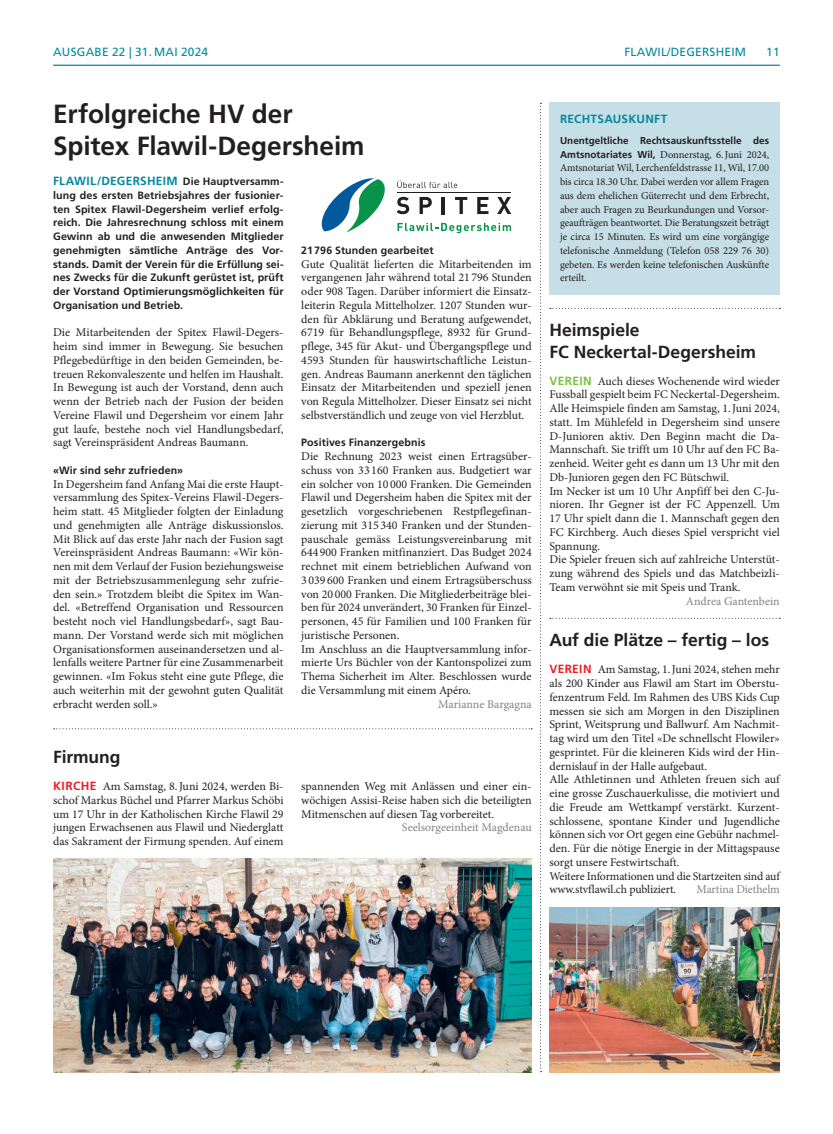
<style>
.page{position:relative;width:833px;height:1134px;background:#fff}
.page>*{position:absolute;margin:0;border:0;box-sizing:border-box;transform-origin:0 0}
.t1{font:700 26.25px/31.2px "Frutiger LT Std";letter-spacing:-.005em;color:#231f20}
.t2{font:700 17.5px/21.2px "Frutiger LT Std";letter-spacing:-.005em;color:#231f20}
.t3{font:11.88px/13.8px "Minion Pro";color:#231f20;text-align:justify}
.t4{font:11.88px "Minion Pro";letter-spacing:-.005em;color:#808285}
.t5{font:700 11.88px "Frutiger LT Std";letter-spacing:.025em;color:#0289a0}
.t6{font:11.88px "Frutiger LT Std";letter-spacing:.02em;color:#0289a0}
.t7{font:700 10.62px/13.8px "Frutiger LT Std";letter-spacing:.005em;color:#231f20;text-align:justify}
.t8{font:10.62px/13.8px "Minion Pro";letter-spacing:-.005em;color:#231f20;text-align:justify}
.t9{font:700 10px "Frutiger LT Std";letter-spacing:.005em;color:#231f20}
.s1{font-size:10.62px;color:#231f20}
.s2{font-family:"Frutiger LT Std";font-weight:700;color:#ee1d23}
.s3{font-family:"Frutiger LT Std";font-weight:700;font-size:10px}
.s4{font-family:"Frutiger LT Std";font-weight:700;color:#79c142}
</style>
<div class="page">
<hr style="left:53px;top:65px;width:727px;height:1px;background:#0289a0">
<svg style="left:54px;top:728px;width:478px;height:1px"></svg>
<svg style="left:550px;top:308px;width:230px;height:1px"></svg>
<svg style="left:550px;top:618px;width:230px;height:1px"></svg>
<svg style="left:540px;top:103px;width:1px;height:969px"></svg>
<div style="left:549px;top:103px;width:231px;height:192px;background:#c6dee6"></div>
<svg style="left:322px;top:178px;width:63px;height:55px"></svg>
<svg style="left:396px;top:197px;width:13px;height:17px"></svg>
<svg style="left:419px;top:197px;width:13px;height:17px"></svg>
<hr style="left:442px;top:197px;width:3px;height:17px;background:#231f20">
<svg style="left:455px;top:197px;width:12px;height:17px"></svg>
<svg style="left:477px;top:197px;width:11px;height:17px"></svg>
<svg style="left:497px;top:197px;width:14px;height:17px"></svg>
<hr style="left:397px;top:192px;width:114px;height:1px;background:#231f20">
<svg style="left:397px;top:180px;width:60px;height:8px"></svg>
<svg style="left:397px;top:223px;width:114px;height:10px"></svg>
<img style="left:549px;top:907px;width:231px;height:165px">
<img style="left:53px;top:859px;width:478px;height:213px">
<p class="t6" style="left:53px;top:45px;width:18px">AUSGABE</p>
<p class="t6" style="left:112px;top:45px;width:98px">22 | 31. MAI 2024</p>
<p class="t6" style="left:624px;top:45px;width:123px">FLAWIL/DEGERSHEIM</p>
<p class="t6" style="left:766px;top:45px;width:15px">11</p>
<h1 class="t1" style="left:53px;top:99px;width:313px">Erfolgreiche HV der<br>Spitex Flawil-Degersheim</h1>
<p class="t5" style="left:53px;top:174px;width:232px">FLAWIL/DEGERSHEIM <span class="s1">Die Hauptversamm-</span></p>
<p class="t7" style="left:53px;top:188px;width:232px">lung des ersten Betriebsjahres der fusionier&shy;ten Spitex Flawil-Degersheim verlief erfolg&shy;reich. Die Jahresrechnung schloss mit einem Gewinn ab und die anwesenden Mitglieder genehmigten sämtliche Anträge des Vor&shy;stands. Damit der Verein für die Erfüllung sei&shy;nes Zwecks für die Zukunft gerüstet ist, prüft der Vorstand Optimierungsmöglichkeiten für Organisation und Betrieb.</p>
<p class="t3" style="left:53px;top:326px;width:232px">Die Mitarbeitenden der Spitex Flawil-Degers&shy;heim sind immer in Bewegung. Sie besuchen Pflegebedürftige in den beiden Gemeinden, be&shy;treuen Rekonvaleszente und helfen im Haushalt.<br>In Bewegung ist auch der Vorstand, denn auch wenn der Betrieb nach der Fusion der beiden Vereine Flawil und Degersheim vor einem Jahr gut laufe, bestehe noch viel Handlungsbedarf, sagt Vereinspräsident Andreas Baumann.</p>
<p class="t7" style="left:53px;top:463px;width:131px">«Wir sind sehr zufrieden»</p>
<p class="t3" style="left:53px;top:477px;width:232px">In Degersheim fand Anfang Mai die erste Haupt&shy;versammlung des Spitex-Vereins Flawil-Degers&shy;heim statt. 45 Mitglieder folgten der Einladung und genehmigten alle Anträge diskussionslos.<br>Mit Blick auf das erste Jahr nach der Fusion sagt Vereinspräsident Andreas Baumann: «Wir kön&shy;nen mit dem Verlauf der Fusion beziehungsweise mit der Betriebszusammenlegung sehr zufrie&shy;den sein.» Trotzdem bleibt die Spitex im Wan&shy;del. «Betreffend Organisation und Ressourcen besteht noch viel Handlungsbedarf», sagt Bau&shy;mann. Der Vorstand werde sich mit möglichen Organisationsformen auseinandersetzen und al&shy;lenfalls weitere Partner für eine Zusammenarbeit gewinnen. «Im Fokus steht eine gute Pflege, die auch weiterhin mit der gewohnt guten Qualität erbracht werden soll.»</p>
<p class="t7" style="left:301px;top:243px;width:134px">21796 Stunden gearbeitet</p>
<p class="t3" style="left:301px;top:257px;width:232px">Gute Qualität lieferten die Mitarbeitenden im vergangenen Jahr während total 21 796 Stunden oder 908 Tagen. Darüber informiert die Einsatz&shy;leiterin Regula Mittelholzer. 1207 Stunden wur&shy;den für Abklärung und Beratung aufgewendet, 6719 für Behandlungspflege, 8932 für Grund&shy;pflege, 345 für Akut- und Übergangspflege und 4593 Stunden für hauswirtschaftliche Leistun&shy;gen. Andreas Baumann anerkennt den täglichen Einsatz der Mitarbeitenden und speziell jenen von Regula Mittelholzer. Dieser Einsatz sei nicht selbstverständlich und zeuge von viel Herzblut.</p>
<p class="t7" style="left:301px;top:436px;width:126px">Positives Finanzergebnis</p>
<p class="t3" style="left:301px;top:450px;width:232px;text-align:left">Die Rechnung 2023 weist einen Ertragsüber&shy;schuss von 33 160 Franken aus. Budgetiert war ein solcher von 10 000 Franken. Die Gemeinden Flawil und Degersheim haben die Spitex mit der gesetzlich vorgeschriebenen Restpflegefinan&shy;zierung mit 315 340 Franken und der Stunden&shy;pauschale gemäss Leistungsvereinbarung mit 644 900 Franken mitfinanziert. Das Budget 2024 rechnet mit einem betrieblichen Aufwand von 3 039 600 Franken und einem Ertragsüberschuss von 20 000 Franken. Die Mitgliederbeiträge blei&shy;ben für 2024 unverändert, 30 Franken für Einzel&shy;personen, 45 für Familien und 100 Franken für juristische Personen.<br>Im Anschluss an die Hauptversammlung infor&shy;mierte Urs Büchler von der Kantonspolizei zum Thema Sicherheit im Alter. Beschlossen wurde die Versammlung mit einem Apéro.</p>
<p class="t4" style="left:438px;top:696px;width:95px">Marianne Bargagna</p>
<h2 class="t2" style="left:53px;top:746px;width:69px">Firmung</h2>
<p class="t3" style="left:53px;top:780px;width:232px"><span class="s2">KIRCHE</span> Am Samstag, 8.Juni 2024, werden Bi&shy;schof Markus Büchel und Pfarrer Markus Schöbi um 17 Uhr in der Katholischen Kirche Flawil 29 jungen Erwachsenen aus Flawil und Niederglatt das Sakrament der Firmung spenden. Auf einem</p>
<p class="t3" style="left:301px;top:780px;width:232px">spannenden Weg mit Anlässen und einer ein&shy;wöchigen Assisi-Reise haben sich die beteiligten Mitmenschen auf diesen Tag vorbereitet.</p>
<p class="t4" style="left:402px;top:820px;width:131px">Seelsorgeeinheit Magdenau</p>
<p class="t5" style="left:560px;top:112px;width:109px">RECHTSAUSKUNFT</p>
<p class="t9" style="left:560px;top:135px;width:211px">Unentgeltliche Rechtsauskunftsstelle des</p>
<p class="t8" style="left:560px;top:147px;width:211px"><span class="s3">Amtsnotariates Wil,</span> Donnerstag, 6.Juni 2024, Amtsnotariat Wil, Lerchenfeldstrasse 11, Wil, 17.00 bis circa 18.30 Uhr. Dabei werden vor allem Fragen aus dem ehelichen Güterrecht und dem Erbrecht, aber auch Fragen zu Beurkundungen und Vorsor&shy;geaufträgen beantwortet. Die Beratungszeit beträgt je circa 15 Minuten. Es wird um eine vorgängige telefonische Anmeldung (Telefon 058 229 76 30) gebeten. Es werden keine telefonischen Auskünfte erteilt.</p>
<h2 class="t2" style="left:549px;top:320px;width:208px">Heimspiele<br>FC Neckertal-Degersheim</h2>
<p class="t3" style="left:549px;top:374px;width:232px;text-align:left"><span class="s4">VEREIN</span> Auch dieses Wochenende wird wieder Fussball gespielt beim FC Neckertal-Degersheim.<br>Alle Heimspiele finden am Samstag, 1.Juni 2024, statt. Im Mühlefeld in Degersheim sind unsere D-Junioren aktiv. Den Beginn macht die Da-Mannschaft. Sie trifft um 10 Uhr auf den FC Ba&shy;zenheid. Weiter geht es dann um 13 Uhr mit den Db-Junioren gegen den FC Bütschwil.<br>Im Necker ist um 10 Uhr Anpfiff bei den C-Ju&shy;nioren. Ihr Gegner ist der FC Appenzell. Um 17 Uhr spielt dann die 1. Mannschaft gegen den FC Kirchberg. Auch dieses Spiel verspricht viel Spannung.<br>Die Spieler freuen sich auf zahlreiche Unterstüt&shy;zung während des Spiels und das Matchbeizli-Team verwöhnt sie mit Speis und Trank.</p>
<p class="t4" style="left:686px;top:593px;width:95px">Andrea Gantenbein</p>
<h2 class="t2" style="left:549px;top:629px;width:221px">Auf die Plätze – fertig – los</h2>
<p class="t3" style="left:549px;top:663px;width:232px;text-align:left"><span class="s2">VEREIN</span> Am Samstag, 1.Juni 2024, stehen mehr als 200 Kinder aus Flawil am Start im Oberstu&shy;fenzentrum Feld. Im Rahmen des UBS Kids Cup messen sie sich am Morgen in den Disziplinen Sprint, Weitsprung und Ballwurf. Am Nachmit&shy;tag wird um den Titel «De schnellscht Flowiler» gesprintet. Für die kleineren Kids wird der Hin&shy;dernislauf in der Halle aufgebaut.<br>Alle Athletinnen und Athleten freuen sich auf eine grosse Zuschauerkulisse, die motiviert und die Freude am Wettkampf verstärkt. Kurzent&shy;schlossene, spontane Kinder und Jugendliche können sich vor Ort gegen eine Gebühr nachmel&shy;den. Für die nötige Energie in der Mittagspause sorgt unsere Festwirtschaft.<br>Weitere Informationen und die Startzeiten sind auf www.stvflawil.ch publiziert.</p>
<p class="t4" style="left:696px;top:882px;width:85px">Martina Diethelm</p>
</div>
